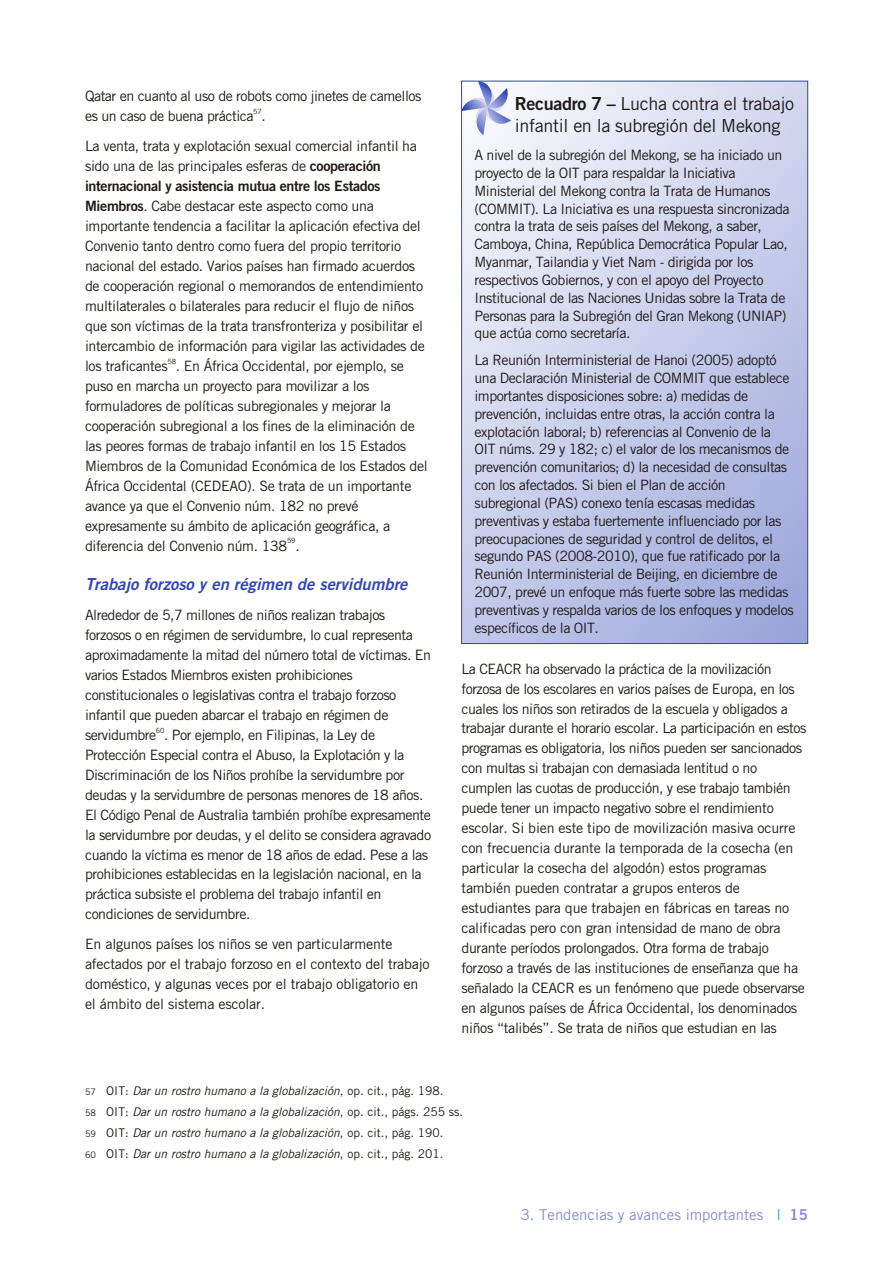
<style>
.page{position:relative;width:894px;height:1263px;background:#fff}
.page>*{position:absolute;margin:0;border:0;box-sizing:border-box;transform-origin:0 0}
.t1{font:18px/21.6px "Trade Gothic";letter-spacing:-.02em;color:#1f1a17}
.t2{font:italic 16.5px "Trade Gothic Bold Two";letter-spacing:.005em;color:#3045b5}
.t3{font:15px "Trade Gothic";letter-spacing:.005em;color:#828fd1}
.t4{font:14.25px/20px "Trade Gothic";letter-spacing:-.035em;color:#1f1a17}
.t5{font:14.25px/20px "Trade Gothic";letter-spacing:-.015em;color:#1f1a17}
.t6{font:14.25px "Trade Gothic Bold Two";letter-spacing:-.025em;color:#1f1a17}
.t7{font:italic 12px/21px "Trade Gothic";letter-spacing:-.005em;color:#1f1a17}
.t8{font:7.2px "Trade Gothic";letter-spacing:-.03em;color:#1f1a17}
.s1{font-family:"Trade Gothic Bold Two"}
.s2{font-style:normal;font-size:9px}
.s3{font-style:normal}
.s4{color:#338cb3}
</style>
<div class="page">
<svg style="left:463px;top:83px;width:343px;height:559px;background:#cacfeb"></svg>
<svg style="left:461px;top:81px;width:50px;height:54px"></svg>
<p class="t4" style="left:85px;top:87px;width:338px">Qatar en cuanto al uso de robots como jinetes de camellos es un caso de buena práctica</p>
<p class="t8" style="left:253px;top:108px;width:10px">57</p>
<p class="t4" style="left:85px;top:102px;width:333px;line-height:30px;text-indent:177px">.<br>La venta, trata y explotación sexual comercial infantil ha</p>
<p class="t4" style="left:85px;top:157px;width:297px">sido una de las principales esferas de <span class="s1">cooperación</span></p>
<p class="t6" style="left:85px;top:180px;width:297px">internacional y asistencia mutua entre los Estados</p>
<p class="t4" style="left:85px;top:198px;width:341px"><span class="s1">Miembros</span>. Cabe destacar este aspecto como una importante tendencia a facilitar la aplicación efectiva del Convenio tanto dentro como fuera del propio territorio nacional del estado. Varios países han firmado acuerdos de cooperación regional o memorandos de entendimiento multilaterales o bilaterales para reducir el flujo de niños que son víctimas de la trata transfronteriza y posibilitar el intercambio de información para vigilar las actividades de los traficantes</p>
<p class="t4" style="left:85px;top:357px;width:344px;text-indent:91px">. En África Occidental, por ejemplo, se puso en marcha un proyecto para movilizar a los formuladores de políticas subregionales y mejorar la cooperación subregional a los fines de la eliminación de las peores formas de trabajo infantil en los 15 Estados Miembros de la Comunidad Económica de los Estados del África Occidental (CEDEAO). Se trata de un importante avance ya que el Convenio núm. 182 no prevé expresamente su ámbito de aplicación geográfica, a diferencia del Convenio núm. 138</p>
<p class="t8" style="left:168px;top:358px;width:10px">58</p>
<p class="t8" style="left:287px;top:538px;width:10px">59</p>
<p class="t4" style="left:295px;top:537px;width:6px">.</p>
<p class="t2" style="left:85px;top:577px;width:324px">Trabajo forzoso y en régimen de servidumbre</p>
<p class="t4" style="left:85px;top:606px;width:347px">Alrededor de 5,7 millones de niños realizan trabajos forzosos o en régimen de servidumbre, lo cual representa aproximadamente la mitad del número total de víctimas. En varios Estados Miembros existen prohibiciones constitucionales o legislativas contra el trabajo forzoso infantil que pueden abarcar el trabajo en régimen de servidumbre</p>
<p class="t8" style="left:156px;top:727px;width:10px">60</p>
<p class="t4" style="left:85px;top:726px;width:348px;text-indent:79px">. Por ejemplo, en Filipinas, la Ley de Protección Especial contra el Abuso, la Explotación y la Discriminación de los Niños prohíbe la servidumbre por deudas y la servidumbre de personas menores de 18 años.<br>El Código Penal de Australia también prohíbe expresamente la servidumbre por deudas, y el delito se considera agravado cuando la víctima es menor de 18 años de edad. Pese a las prohibiciones establecidas en la legislación nacional, en la práctica subsiste el problema del trabajo infantil en condiciones de servidumbre.</p>
<p class="t5" style="left:85px;top:935px;width:346px">En algunos países los niños se ven particularmente afectados por el trabajo forzoso en el contexto del trabajo doméstico, y algunas veces por el trabajo obligatorio en el ámbito del sistema escolar.</p>
<p class="t1" style="left:515px;top:94px;width:281px"><span class="s1">Recuadro 7 –</span> Lucha contra el trabajo infantil en la subregión del Mekong</p>
<p class="t4" style="left:475px;top:147px;width:317px;line-height:17.9px">A nivel de la subregión del Mekong, se ha iniciado un proyecto de la OIT para respaldar la Iniciativa Ministerial del Mekong contra la Trata de Humanos (COMMIT). La Iniciativa es una respuesta sincronizada contra la trata de seis países del Mekong, a saber, Camboya, China, República Democrática Popular Lao, Myanmar, Tailandia y Viet Nam - dirigida por los respectivos Gobiernos, y con el apoyo del Proyecto Institucional de las Naciones Unidas sobre la Trata de Personas para la Subregión del Gran Mekong (UNIAP) que actúa como secretaría.</p>
<p class="t4" style="left:475px;top:353px;width:321px;line-height:17.9px">La Reunión Interministerial de Hanoi (2005) adoptó una Declaración Ministerial de COMMIT que establece importantes disposiciones sobre: a) medidas de prevención, incluidas entre otras, la acción contra la explotación laboral; b) referencias al Convenio de la OIT núms. 29 y 182; c) el valor de los mecanismos de prevención comunitarios; d) la necesidad de consultas con los afectados. Si bien el Plan de acción subregional (PAS) conexo tenía escasas medidas preventivas y estaba fuertemente influenciado por las preocupaciones de seguridad y control de delitos, el segundo PAS (2008-2010), que fue ratificado por la Reunión Interministerial de Beijing, en diciembre de 2007, prevé un enfoque más fuerte sobre las medidas preventivas y respalda varios de los enfoques y modelos específicos de la OIT.</p>
<p class="t4" style="left:461px;top:660px;width:346px">La CEACR ha observado la práctica de la movilización forzosa de los escolares en varios países de Europa, en los cuales los niños son retirados de la escuela y obligados a trabajar durante el horario escolar. La participación en estos programas es obligatoria, los niños pueden ser sancionados con multas si trabajan con demasiada lentitud o no cumplen las cuotas de producción, y ese trabajo también puede tener un impacto negativo sobre el rendimiento escolar. Si bien este tipo de movilización masiva ocurre con frecuencia durante la temporada de la cosecha (en particular la cosecha del algodón) estos programas también pueden contratar a grupos enteros de estudiantes para que trabajen en fábricas en tareas no calificadas pero con gran intensidad de mano de obra durante períodos prolongados. Otra forma de trabajo forzoso a través de las instituciones de enseñanza que ha señalado la CEACR es un fenómeno que puede observarse en algunos países de África Occidental, los denominados niños “talibés”. Se trata de niños que estudian en las</p>
<p class="t7" style="left:85px;top:1082px;width:380px"><span class="s2">57</span> <span class="s3">OIT:</span> Dar un rostro humano a la globalización<span class="s3">, op. cit., pág. 198.<br></span><span class="s2">58</span> <span class="s3">OIT:</span> Dar un rostro humano a la globalización<span class="s3">, op. cit., págs. 255 ss.<br></span><span class="s2">59</span> <span class="s3">OIT:</span> Dar un rostro humano a la globalización<span class="s3">, op. cit., pág. 190.<br></span><span class="s2">60</span> <span class="s3">OIT:</span> Dar un rostro humano a la globalización<span class="s3">, op. cit., pág. 201.</span></p>
<p class="t3" style="left:521px;top:1208px;width:289px">3. Tendencias y avances importantes <span class="s4">|</span> <span class="s1">15</span></p>
</div>
